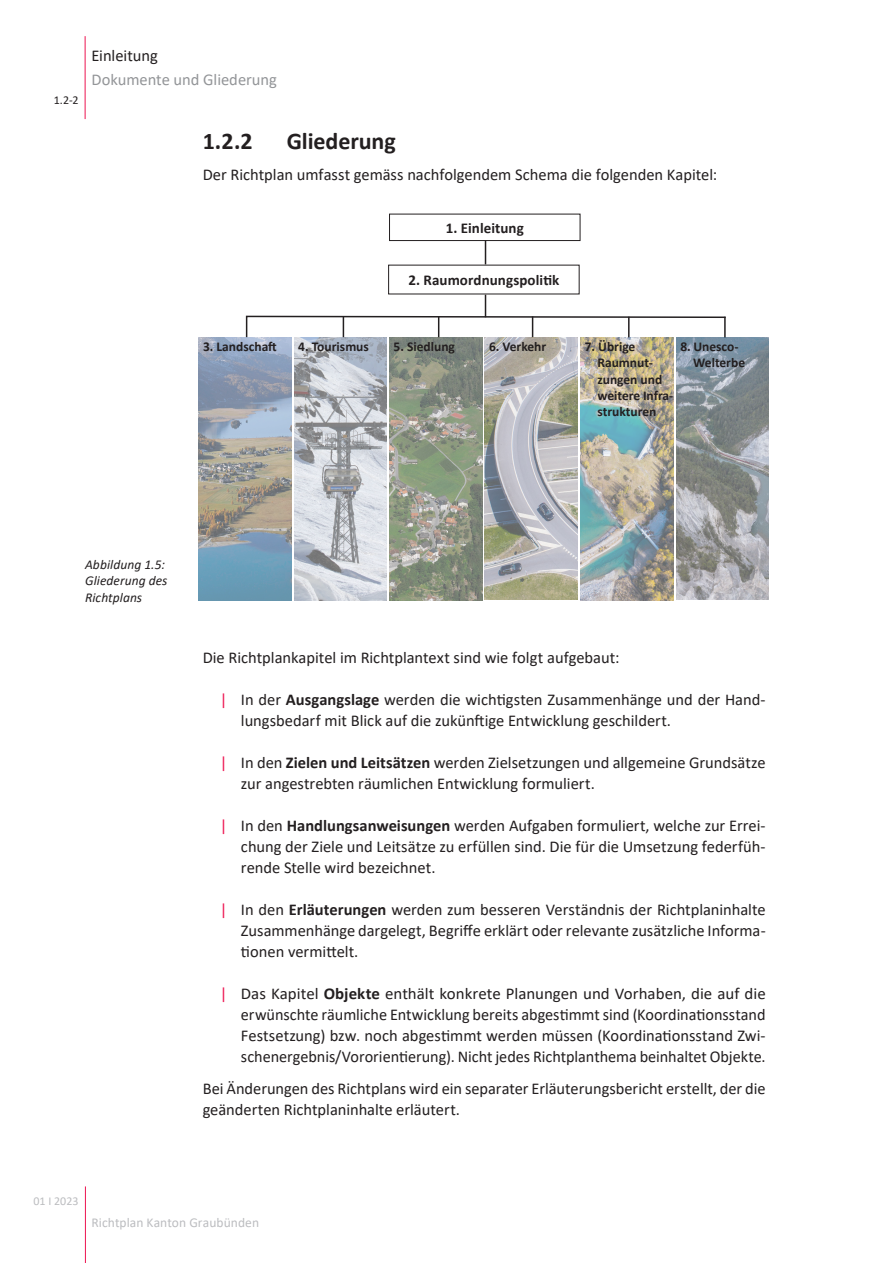
<style>
.page{position:relative;width:893px;height:1263px;background:#fff}
.page>*{position:absolute;margin:0;border:0;box-sizing:border-box;transform-origin:0 0}
.t1{font:700 24px "Calibri";letter-spacing:-.005em;color:#231f20}
.Fliesstext_Blocksatz{font:16.5px/21px "Calibri";letter-spacing:-.005em;color:#231f20}
.t2{font:16.5px "Calibri";letter-spacing:-.005em;color:#939598}
.AF_Basic{font:700 15px "Calibri";letter-spacing:.005em;color:#231f20}
.Titel_Grafik{font:700 13.5px/16.2px "Calibri";color:#231f20}
.Abbildungstext_kursi{font:italic 13.5px/16.5px "Calibri";letter-spacing:.005em;color:#231f20}
.t3{font:13.5px "Calibri";letter-spacing:.005em;color:#bcbdc0}
.t4{font:12px "Calibri";letter-spacing:.005em;color:#bcbdc0}
.t5{font:12px "Calibri";color:#231f20}
.s1{color:#ed1451}
.s2{font-weight:700}
</style>
<div class="page">
<hr style="left:85px;top:1186px;width:1px;height:77px;background:#ed1451">
<hr style="left:85px;top:36px;width:1px;height:83px;background:#ed1451">
<img style="left:485px;top:339px;width:93px;height:260px">
<div style="left:389px;top:214px;width:191px;height:27px;border:1px solid #231f20"></div>
<img style="left:199px;top:338px;width:93px;height:262px">
<img style="left:294px;top:339px;width:93px;height:261px">
<img style="left:389px;top:339px;width:93px;height:261px">
<img style="left:580px;top:339px;width:93px;height:261px">
<img style="left:676px;top:338px;width:93px;height:261px">
<svg style="left:245px;top:295px;width:482px;height:44px"></svg>
<svg style="left:485px;top:240px;width:1px;height:24px"></svg>
<p class="Fliesstext_Blocksatz" style="left:91px;top:45px;width:68px">Einleitung</p>
<p class="t5" style="left:54px;top:92px;width:26px">1.2-2</p>
<p class="t2" style="left:91px;top:68px;width:187px">Dokumente und Gliederung</p>
<p class="t1" style="left:203px;top:124px;width:52px">1.2.2</p>
<p class="t1" style="left:287px;top:124px;width:111px">Gliederung</p>
<p class="Fliesstext_Blocksatz" style="left:203px;top:164px;width:516px">Der Richtplan umfasst gemäss nachfolgendem Schema die folgenden Kapitel:</p>
<p class="AF_Basic" style="left:446px;top:217px;width:80px">1. Einleitung</p>
<p class="AF_Basic" style="left:408px;top:269px;width:153px">2. Raumordnungspolitik</p>
<p class="Titel_Grafik" style="left:203px;top:338px;width:75px">3. Landschaft</p>
<p class="Titel_Grafik" style="left:597px;top:338px;width:77px;text-indent:-13px">7. Übrige<br>Raumnut&shy;zungen und weitere Infra&shy;strukturen</p>
<p class="Titel_Grafik" style="left:298px;top:338px;width:72px">4. Tourismus</p>
<p class="Titel_Grafik" style="left:394px;top:338px;width:63px">5. Siedlung</p>
<p class="Titel_Grafik" style="left:489px;top:338px;width:59px">6. Verkehr</p>
<p class="Titel_Grafik" style="left:680px;top:338px;width:60px">8. Unesco-</p>
<p class="Titel_Grafik" style="left:693px;top:355px;width:54px">Welterbe</p>
<p class="Abbildungstext_kursi" style="left:85px;top:555px;width:84px">Abbildung 1.5:<br>Gliederung des<br>Richtplans</p>
<p class="t4" style="left:33px;top:1192px;width:47px">01 I 2023</p>
<p class="Fliesstext_Blocksatz" style="left:203px;top:647px;width:418px">Die Richtplankapitel im Richtplantext sind wie folgt aufgebaut:</p>
<p class="Fliesstext_Blocksatz" style="left:241px;top:689px;width:526px;text-indent:-21px"><span class="s1">|</span> In der <span class="s2">Ausgangslage</span> werden die wichtigsten Zusammenhänge und der Hand&shy;lungsbedarf mit Blick auf die zukünftige Entwicklung geschildert.</p>
<p class="Fliesstext_Blocksatz" style="left:241px;top:752px;width:526px;text-indent:-21px"><span class="s1">|</span> In den <span class="s2">Zielen und Leitsätzen</span> werden Zielsetzungen und allgemeine Grundsätze zur angestrebten räumlichen Entwicklung formuliert.</p>
<p class="Fliesstext_Blocksatz" style="left:241px;top:815px;width:526px;text-align:justify;text-indent:-21px"><span class="s1">|</span> In den <span class="s2">Handlungsanweisungen</span> werden Aufgaben formuliert, welche zur Errei&shy;chung der Ziele und Leitsätze zu erfüllen sind. Die für die Umsetzung federfüh&shy;rende Stelle wird bezeichnet.</p>
<p class="Fliesstext_Blocksatz" style="left:241px;top:899px;width:526px;text-align:justify;text-indent:-21px"><span class="s1">|</span> In den <span class="s2">Erläuterungen</span> werden zum besseren Verständnis der Richtplaninhalte Zusammenhänge dargelegt, Begriffe erklärt oder relevante zusätzliche Informa&shy;tionen vermittelt.</p>
<p class="Fliesstext_Blocksatz" style="left:241px;top:983px;width:526px;text-align:justify;text-indent:-21px"><span class="s1">|</span> Das Kapitel <span class="s2">Objekte</span> enthält konkrete Planungen und Vorhaben, die auf die erwünschte räumliche Entwicklung bereits abgestimmt sind (Koordinationsstand Festsetzung) bzw. noch abgestimmt werden müssen (Koordinationsstand Zwi&shy;schenergebnis/Vororientierung). Nicht jedes Richtplanthema beinhaltet Objekte.</p>
<p class="Fliesstext_Blocksatz" style="left:203px;top:1077px;width:564px">Bei Änderungen des Richtplans wird ein separater Erläuterungsbericht erstellt, der die geänderten Richtplaninhalte erläutert.</p>
<p class="t3" style="left:91px;top:1213px;width:169px">Richtplan Kanton Graubünden</p>
</div>
